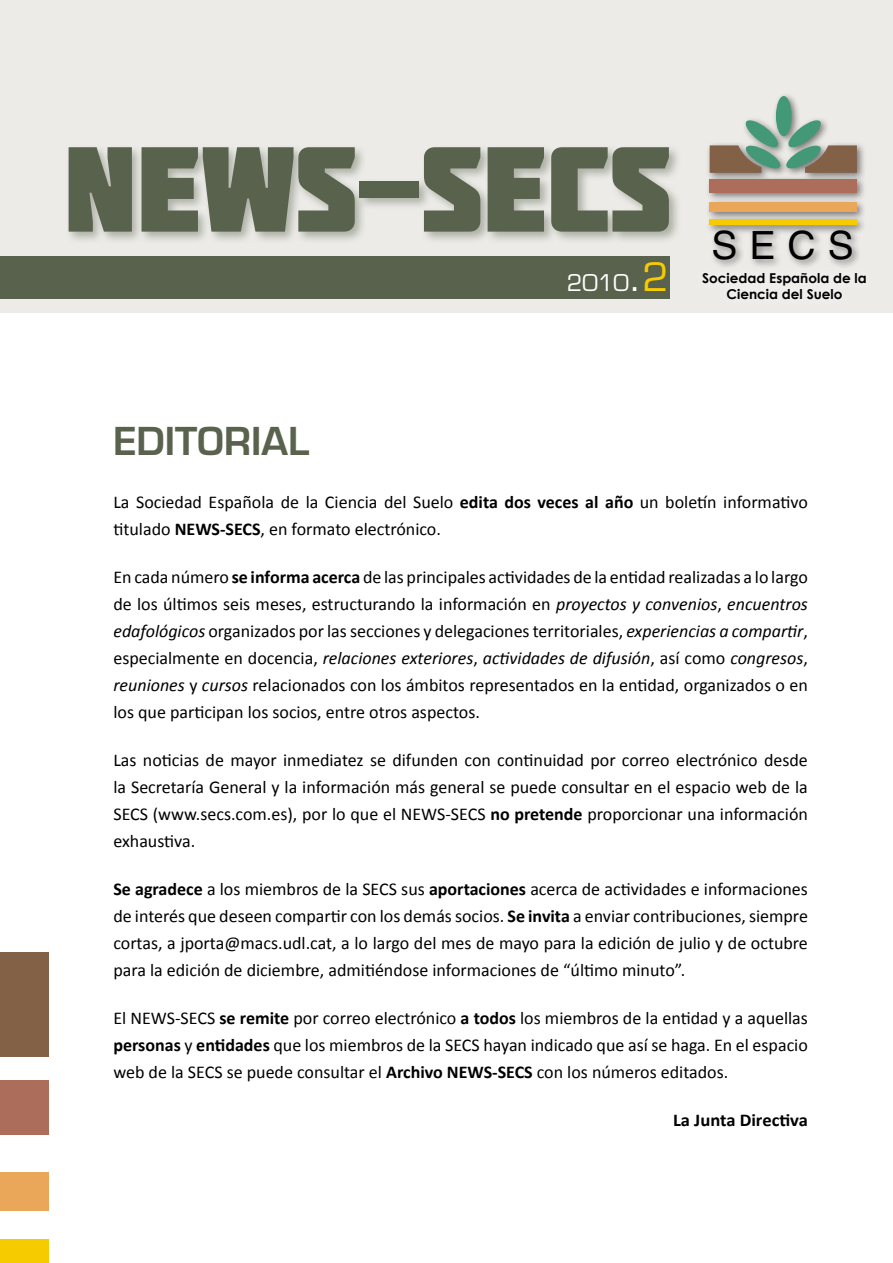
<style>
.page{position:relative;width:893px;height:1263px;background:#fff}
.page>*{position:absolute;margin:0;border:0;box-sizing:border-box;transform-origin:0 0}
.t1{font:120.6px "Molot";color:#59624c}
.t2{font:39px "Helvetica LT Std";color:#000}
.t3{font:600 37.5px "Eurostile";color:#59624c}
.t4{font:22.5px "Eurostile";color:#fff}
.t5{font:18px/27px "Calibri";color:#000;text-align:justify}
.t6{font:700 18px "Calibri";color:#000}
.t7{font:700 13.65px/16.2px "Century Gothic";color:#000;text-align:center}
.s1{font-size:38.25px}
.s2{font-size:38.25px;color:#f6cb00}
.s3{font-weight:700}
.s4{font-style:italic}
</style>
<div class="page">
<div style="left:0;top:0;width:893px;height:313px;background:#ecebe8"></div>
<div style="left:705px;top:92px;width:162px;height:177px;background:#000;opacity:.5"></div>
<div style="left:776px;top:96px;width:16px;height:40px;background:#429877;border-radius:50%"></div>
<div style="left:710px;top:179px;width:147px;height:14px;background:#ad6d5b"></div>
<div style="left:710px;top:202px;width:147px;height:10px;background:#eba759"></div>
<div style="left:710px;top:219px;width:147px;height:6px;background:#f6cb00"></div>
<svg style="left:710px;top:118px;width:147px;height:55px"></svg>
<div style="left:65px;top:144px;width:617px;height:100px;background:#59624c;opacity:.43"></div>
<div style="left:0;top:257px;width:670px;height:42px;background:#59624c"></div>
<div style="left:0;top:1081px;width:49px;height:54px;background:#ad6d5b"></div>
<div style="left:0;top:1172px;width:49px;height:38px;background:#eba759"></div>
<div style="left:0;top:1239px;width:49px;height:24px;background:#f6cb00"></div>
<div style="left:0;top:952px;width:49px;height:104px;background:#836146"></div>
<h1 class="t1" style="left:64px;top:118px;width:609px">NEWS-SECS</h1>
<p class="t4" style="left:567px;top:269px;width:103px">2010<span class="s1">.</span><span class="s2">2</span></p>
<h2 class="t2" style="left:711px;top:222px;width:144px">SECS</h2>
<p class="t7" style="left:702px;top:269px;width:166px">Sociedad Española de la<br>Ciencia del Suelo</p>
<h3 class="t3" style="left:113px;top:418px;width:197px">EDITORIAL</h3>
<p class="t5" style="left:113px;top:488px;width:696px">La Sociedad Española de la Ciencia del Suelo <span class="s3">edita dos veces al año</span> un boletín informativo titulado <span class="s3">NEWS-SECS</span>, en formato electrónico.</p>
<p class="t5" style="left:113px;top:563px;width:696px">En cada número <span class="s3">se informa acerca</span> de las principales actividades de la entidad realizadas a lo largo de los últimos seis meses, estructurando la información en <span class="s4">proyectos y convenios</span>, <span class="s4">encuentros edafológicos</span> organizados por las secciones y delegaciones territoriales, <span class="s4">experiencias a compartir</span>, especialmente en docencia, <span class="s4">relaciones exteriores</span>, <span class="s4">actividades de difusión</span>, así como <span class="s4">congresos</span>, <span class="s4">reuniones</span> y <span class="s4">cursos</span> relacionados con los ámbitos representados en la entidad, organizados o en los que participan los socios, entre otros aspectos.</p>
<p class="t5" style="left:113px;top:746px;width:696px">Las noticias de mayor inmediatez se difunden con continuidad por correo electrónico desde la Secretaría General y la información más general se puede consultar en el espacio web de la SECS (www.secs.com.es), por lo que el NEWS-SECS <span class="s3">no pretende</span> proporcionar una información exhaustiva.</p>
<p class="t5" style="left:113px;top:875px;width:696px"><span class="s3">Se agradece</span> a los miembros de la SECS sus <span class="s3">aportaciones</span> acerca de actividades e informaciones de interés que deseen compartir con los demás socios. <span class="s3">Se invita</span> a enviar contribuciones, siempre cortas, a jporta@macs.udl.cat, a lo largo del mes de mayo para la edición de julio y de octubre para la edición de diciembre, admitiéndose informaciones de “último minuto”.</p>
<p class="t5" style="left:113px;top:1004px;width:696px">El NEWS-SECS <span class="s3">se remite</span> por correo electrónico <span class="s3">a todos</span> los miembros de la entidad y a aquellas <span class="s3">personas</span> y <span class="s3">entidades</span> que los miembros de la SECS hayan indicado que así se haga. En el espacio web de la SECS se puede consultar el <span class="s3">Archivo NEWS-SECS</span> con los números editados.</p>
<p class="t6" style="left:673px;top:1109px;width:136px">La Junta Directiva</p>
</div>
